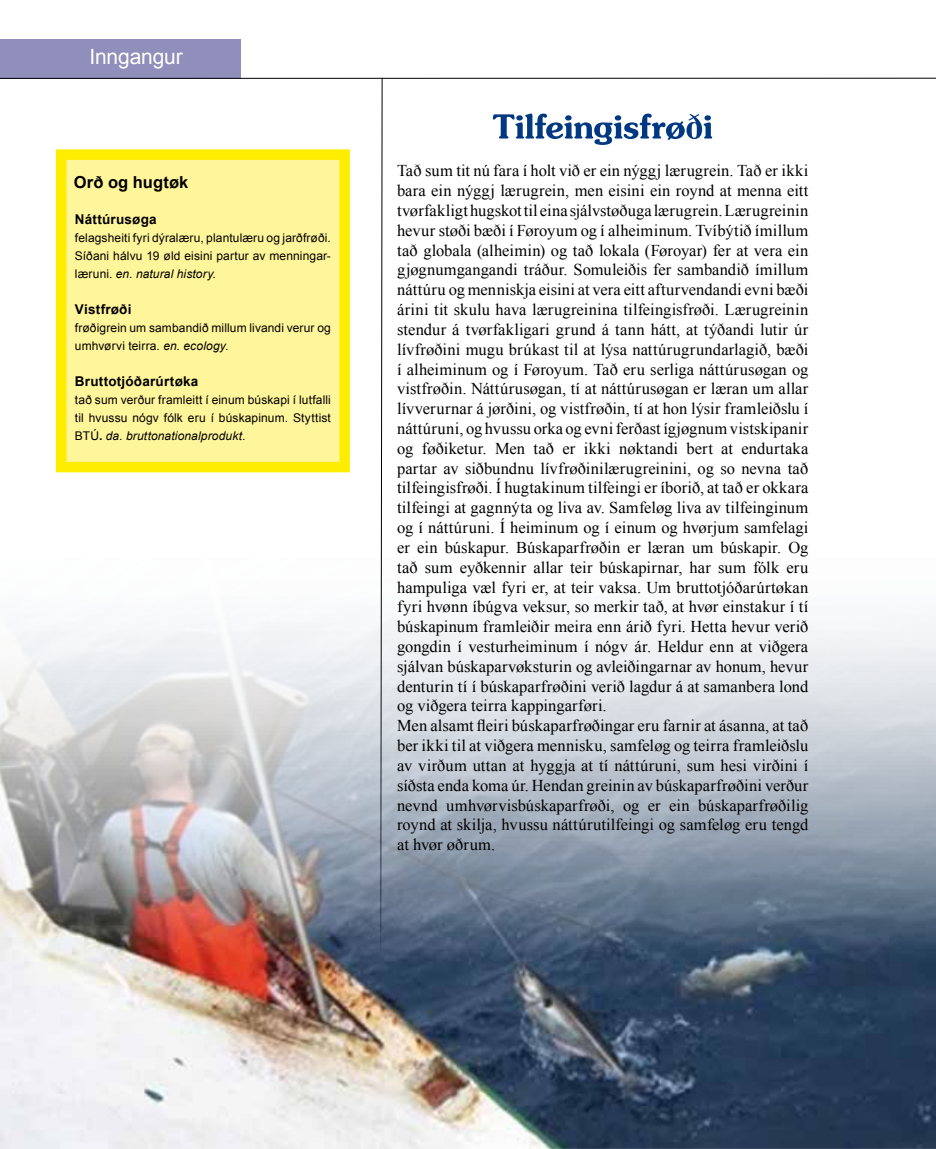
<style>
.page{position:relative;width:936px;height:1149px;background:#fff}
.page>*{position:absolute;margin:0;border:0;box-sizing:border-box;transform-origin:0 0}
.t1{font:54px "Jasmine UPC Bold";letter-spacing:-.005em;color:#003882}
.t2{font:21px "Arial";letter-spacing:-.01em;color:#fff}
.t3{font:16.5px/19.8px "Times New Roman";letter-spacing:.005em;color:#000}
.t4{font:700 16.5px "Arial";letter-spacing:.005em;color:#000}
.t5{font:700 13.5px "Arial";letter-spacing:.015em;color:#000}
.t6{font:12px/18px "Arial";letter-spacing:.01em;color:#000;text-align:justify}
.s1{font-style:italic}
.s2{font-weight:700}
</style>
<div class="page">
<div style="left:0;top:39px;width:240px;height:39px;background:#908eba"></div>
<hr style="left:0;top:78px;width:935px;height:1px;background:#000">
<svg style="left:380px;top:77px;width:2px;height:451px"></svg>
<div style="left:61px;top:154px;width:283px;height:313px;background:#fff59b"></div>
<div style="left:56px;top:149px;width:294px;height:323px;border:10px solid #ffed00"></div>
<img style="left:0;top:528px;width:935px;height:620px">
<p class="t2" style="left:89px;top:42px;width:95px">Inngangur</p>
<p class="t4" style="left:74px;top:170px;width:116px">Orð og hugtøk</p>
<p class="t5" style="left:75px;top:209px;width:83px">Náttúrusøga</p>
<p class="t6" style="left:75px;top:228px;width:257px">felagsheiti fyri dýralæru, plantulæru og jarðfrøði.<br>Síðani hálvu 19 øld eisini partur av menningar&shy;læruni. <span class="s1">en. natural history.</span></p>
<p class="t5" style="left:75px;top:299px;width:58px">Vistfrøði</p>
<p class="t6" style="left:75px;top:318px;width:257px">frøðigrein um sambandið millum livandi verur og umhvørvi teirra. <span class="s1">en. ecology.</span></p>
<p class="t5" style="left:75px;top:371px;width:125px">Bruttotjóðarúrtøka</p>
<p class="t6" style="left:75px;top:390px;width:257px">tað sum verður framleitt í einum búskapi í lutfalli til hvussu nógv fólk eru í búskapinum. Styttist BTÚ<span class="s2">.</span> <span class="s1">da. bruttonationalprodukt.</span></p>
<h1 class="t1" style="left:492px;top:87px;width:222px">Tilfeingisfrøði</h1>
<p class="t3" style="left:397px;top:160px;width:413px">Tað sum tit nú fara í holt við er ein nýggj lærugrein. Tað er ikki bara ein nýggj lærugrein, men eisini ein roynd at menna eitt tvørfakligt hugskot til eina sjálvstøðuga lærugrein. Lærugreinin hevur støði bæði í Føroyum og í alheiminum. Tvíbýtið ímillum tað globala (alheimin) og tað lokala (Føroyar) fer at vera ein gjøgnumgangandi tráður. Somuleiðis fer sambandið ímillum náttúru og menniskja eisini at vera eitt afturvendandi evni bæði árini tit skulu hava lærugreinina tilfeingisfrøði. Lærugreinin stendur á tvørfakligari grund á tann hátt, at týðandi lutir úr lívfrøðini mugu brúkast til at lýsa nattúrugrundarlagið, bæði í alheiminum og í Føroyum. Tað eru serliga náttúrusøgan og vistfrøðin. Náttúrusøgan, tí at náttúrusøgan er læran um allar lívverurnar á jørðini, og vistfrøðin, tí at hon lýsir framleiðslu í náttúruni, og hvussu orka og evni ferðast ígjøgnum vistskipanir og føðiketur. Men tað er ikki nøktandi bert at endurtaka partar av siðbundnu lívfrøðinilærugreinini, og so nevna tað tilfeingisfrøði. Í hugtakinum tilfeingi er íborið, at tað er okkara tilfeingi at gagnnýta og liva av. Samfeløg liva av tilfeinginum og í náttúruni. Í heiminum og í einum og hvørjum samfelagi er ein búskapur. Búskaparfrøðin er læran um búskapir. Og tað sum eyðkennir allar teir búskapirnar, har sum fólk eru hampuliga væl fyri er, at teir vaksa. Um bruttotjóðarúrtøkan fyri hvønn íbúgva veksur, so merkir tað, at hvør einstakur í tí búskapinum framleiðir meira enn árið fyri. Hetta hevur verið gongdin í vesturheiminum í nógv ár. Heldur enn at viðgera sjálvan búskaparvøksturin og avleiðingarnar av honum, hevur denturin tí í búskaparfrøðini verið lagdur á at samanbera lond og viðgera teirra kappingarføri.<br>Men alsamt fleiri búskaparfrøðingar eru farnir at ásanna, at tað ber ikki til at viðgera mennisku, samfeløg og teirra framleiðslu av virðum uttan at hyggja at tí náttúruni, sum hesi virðini í síðsta enda koma úr. Hendan greinin av búskaparfrøðini verður nevnd umhvørvisbúskaparfrøði, og er ein búskaparfrøðilig roynd at skilja, hvussu náttúrutilfeingi og samfeløg eru tengd at hvør øðrum.</p>
</div>
